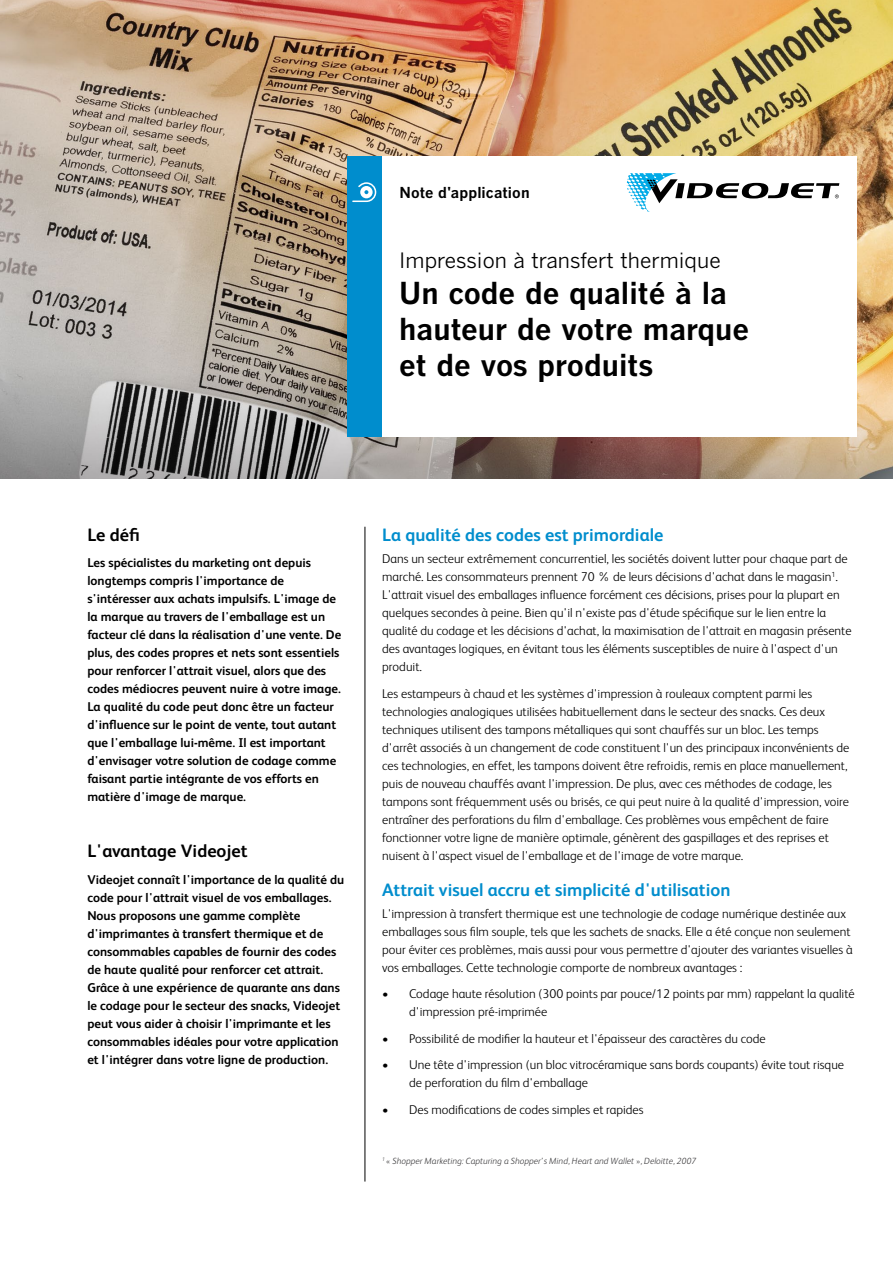
<style>
.page{position:relative;width:893px;height:1263px;background:#fff}
.page>*{position:absolute;margin:0;border:0;box-sizing:border-box;transform-origin:0 0}
.t1{font:30px/36px "Benton Got Bol";color:#000}
.t2{font:21px "Benton Got Reg";color:#000}
.t3{font:700 18px "FS Albert";color:#008dcd}
.t4{font:700 18px "FS Albert";color:#000}
.t5{font:15px "Benton Got Bol";letter-spacing:.005em;color:#000}
.t6{font:300 12.75px/18px "FS Albert";color:#000}
.t7{font:700 12.75px/18px "FS Albert";color:#000}
.t8{font:italic 300 9px "FS Albert";color:#414042}
.s1{font-style:normal}
</style>
<div class="page">
<img style="left:0;top:0;width:893px;height:478px">
<hr style="left:365px;top:527px;width:1px;height:654px;background:#000">
<div style="left:382px;top:156px;width:474px;height:281px;background:#fff"></div>
<div style="left:348px;top:156px;width:34px;height:281px;background:#008dcd"></div>
<svg style="left:627px;top:173px;width:212px;height:39px"></svg>
<svg style="left:352px;top:182px;width:24px;height:20px"></svg>
<p class="t5" style="left:399px;top:183px;width:132px">Note d'application</p>
<h2 class="t2" style="left:399px;top:248px;width:323px">Impression à transfert thermique</h2>
<h1 class="t1" style="left:399px;top:274px;width:352px">Un code de qualité à la hauteur de votre marque et de vos produits</h1>
<h3 class="t4" style="left:87px;top:524px;width:54px">Le défi</h3>
<p class="t7" style="left:87px;top:554px;width:255px">Les spécialistes du marketing ont depuis longtemps compris l'importance de s'intéresser aux achats impulsifs. L'image de la marque au travers de l'emballage est un facteur clé dans la réalisation d'une vente. De plus, des codes propres et nets sont essentiels pour renforcer l'attrait visuel, alors que des codes médiocres peuvent nuire à votre image.<br>La qualité du code peut donc être un facteur d'influence sur le point de vente, tout autant que l'emballage lui-même. Il est important d'envisager votre solution de codage comme faisant partie intégrante de vos efforts en matière d'image de marque.</p>
<h3 class="t4" style="left:87px;top:841px;width:162px">L'avantage Videojet</h3>
<p class="t7" style="left:87px;top:870px;width:258px">Videojet connaît l'importance de la qualité du code pour l'attrait visuel de vos emballages.<br>Nous proposons une gamme complète d'imprimantes à transfert thermique et de consommables capables de fournir des codes de haute qualité pour renforcer cet attrait.<br>Grâce à une expérience de quarante ans dans le codage pour le secteur des snacks, Videojet peut vous aider à choisir l'imprimante et les consommables idéales pour votre application et l'intégrer dans votre ligne de production.</p>
<h3 class="t3" style="left:382px;top:524px;width:283px">La qualité des codes est primordiale</h3>
<p class="t6" style="left:382px;top:550px;width:471px">Dans un secteur extrêmement concurrentiel, les sociétés doivent lutter pour chaque part de marché. Les consommateurs prennent 70 % de leurs décisions d'achat dans le magasin<sup>1</sup>.<br>L'attrait visuel des emballages influence forcément ces décisions, prises pour la plupart en quelques secondes à peine. Bien qu'il n'existe pas d'étude spécifique sur le lien entre la qualité du codage et les décisions d'achat, la maximisation de l'attrait en magasin présente des avantages logiques, en évitant tous les éléments susceptibles de nuire à l'aspect d'un produit.</p>
<p class="t6" style="left:382px;top:684px;width:469px">Les estampeurs à chaud et les systèmes d'impression à rouleaux comptent parmi les technologies analogiques utilisées habituellement dans le secteur des snacks. Ces deux techniques utilisent des tampons métalliques qui sont chauffés sur un bloc. Les temps d'arrêt associés à un changement de code constituent l'un des principaux inconvénients de ces technologies, en effet, les tampons doivent être refroidis, remis en place manuellement, puis de nouveau chauffés avant l'impression. De plus, avec ces méthodes de codage, les tampons sont fréquemment usés ou brisés, ce qui peut nuire à la qualité d'impression, voire entraîner des perforations du film d'emballage. Ces problèmes vous empêchent de faire fonctionner votre ligne de manière optimale, génèrent des gaspillages et des reprises et nuisent à l'aspect visuel de l'emballage et de l'image de votre marque.</p>
<h3 class="t3" style="left:382px;top:879px;width:350px">Attrait visuel accru et simplicité d'utilisation</h3>
<p class="t6" style="left:382px;top:904px;width:472px">L'impression à transfert thermique est une technologie de codage numérique destinée aux emballages sous film souple, tels que les sachets de snacks. Elle a été conçue non seulement pour éviter ces problèmes, mais aussi pour vous permettre d'ajouter des variantes visuelles à vos emballages. Cette technologie comporte de nombreux avantages :</p>
<p class="t6" style="left:409px;top:985px;width:447px;text-indent:-27px">• Codage haute résolution (300 points par pouce/12 points par mm) rappelant la qualité d'impression pré-imprimée</p>
<p class="t6" style="left:382px;top:1029px;width:385px">• Possibilité de modifier la hauteur et l'épaisseur des caractères du code</p>
<p class="t6" style="left:409px;top:1056px;width:436px;text-indent:-27px">• Une tête d'impression (un bloc vitrocéramique sans bords coupants) évite tout risque de perforation du film d'emballage</p>
<p class="t6" style="left:382px;top:1100px;width:263px">• Des modifications de codes simples et rapides</p>
<p class="t8" style="left:382px;top:1156px;width:316px"><sup>1</sup> <span class="s1">«</span> Shopper Marketing: Capturing a Shopper’s Mind, Heart and Wallet <span class="s1">»</span>, Deloitte, 2007</p>
</div>
